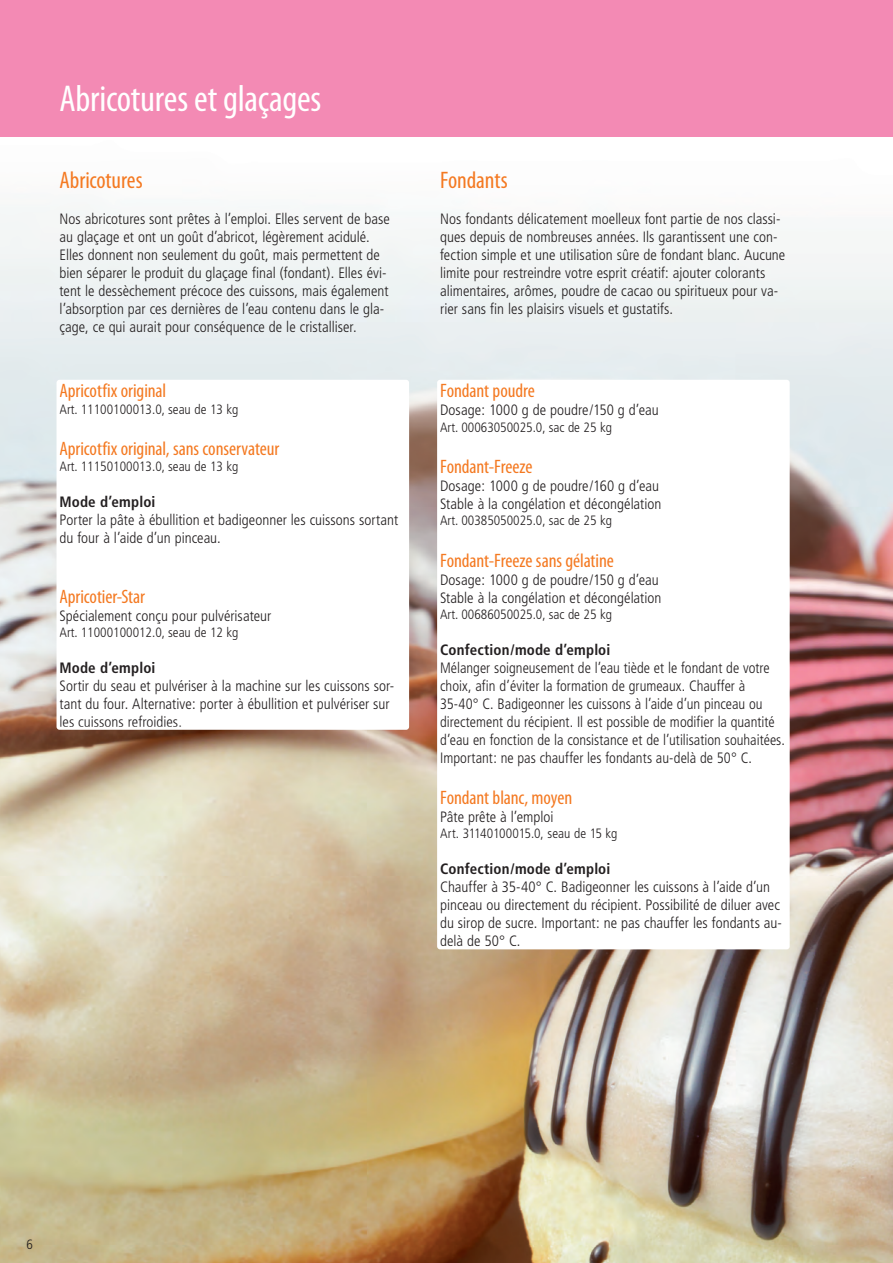
<style>
.page{position:relative;width:893px;height:1263px;background:#fff}
.page>*{position:absolute;margin:0;border:0;box-sizing:border-box;transform-origin:0 0}
.t1{font:condensed 37.5px "Myriad Pro";letter-spacing:-.01em;color:#fff}
.t2{font:condensed 24px "Myriad Pro";letter-spacing:-.005em;color:#f47921}
.t3{font:condensed 19.5px "Myriad Pro";letter-spacing:-.005em;color:#f47921}
.t4{font:300 condensed 15px/18px "Frutiger";color:#231f20}
.t5{font:700 condensed 15px "Frutiger";letter-spacing:.01em;color:#231f20}
.t6{font:300 condensed 13.5px "Frutiger";color:#231f20}
</style>
<div class="page">
<img style="left:0;top:207px;width:893px;height:1056px">
<div style="left:0;top:0;width:893px;height:136px;background:#f38ab4"></div>
<div style="left:58px;top:381px;width:350px;height:347px;background:#fff;border-radius:2px"></div>
<div style="left:57px;top:380px;width:352px;height:350px;border:3px solid #fff;border-radius:2px"></div>
<div style="left:439px;top:381px;width:349px;height:567px;background:#fff;border-radius:2px"></div>
<div style="left:437px;top:380px;width:353px;height:569px;border:3px solid #fff;border-radius:2px"></div>
<h1 class="t1" style="left:60px;top:76px;width:263px">Abricotures et glaçages</h1>
<h2 class="t2" style="left:60px;top:166px;width:85px">Abricotures</h2>
<p class="t4" style="left:60px;top:210px;width:332px">Nos abricotures sont prêtes à l’emploi. Elles servent de base au glaçage et ont un goût d’abricot, légèrement acidulé.<br>Elles donnent non seulement du goût, mais permettent de bien séparer le produit du glaçage final (fondant). Elles évi&shy;tent le dessèchement précoce des cuissons, mais également l’absorption par ces dernières de l’eau contenu dans le gla&shy;çage, ce qui aurait pour conséquence de le cristalliser.</p>
<h3 class="t3" style="left:60px;top:379px;width:108px">Apricotfix original</h3>
<p class="t6" style="left:60px;top:401px;width:181px">Art. 11100100013.0, seau de 13 kg</p>
<h3 class="t3" style="left:60px;top:437px;width:221px">Apricotfix original, sans conservateur</h3>
<p class="t6" style="left:60px;top:459px;width:181px">Art. 11150100013.0, seau de 13 kg</p>
<p class="t5" style="left:60px;top:493px;width:97px">Mode d’emploi</p>
<p class="t4" style="left:60px;top:511px;width:340px">Porter la pâte à ébullition et badigeonner les cuissons sortant du four à l’aide d’un pinceau.</p>
<h3 class="t3" style="left:60px;top:584px;width:87px">Apricotier-Star</h3>
<p class="t4" style="left:60px;top:607px;width:213px">Spécialement conçu pour pulvérisateur</p>
<p class="t6" style="left:60px;top:624px;width:181px">Art. 11000100012.0, seau de 12 kg</p>
<p class="t5" style="left:60px;top:659px;width:97px">Mode d’emploi</p>
<p class="t4" style="left:60px;top:677px;width:336px">Sortir du seau et pulvériser à la machine sur les cuissons sor&shy;tant du four. Alternative: porter à ébullition et pulvériser sur les cuissons refroidies.</p>
<h2 class="t2" style="left:440px;top:166px;width:69px">Fondants</h2>
<p class="t4" style="left:440px;top:210px;width:347px">Nos fondants délicatement moelleux font partie de nos classi&shy;ques depuis de nombreuses années. Ils garantissent une con&shy;fection simple et une utilisation sûre de fondant blanc. Aucune limite pour restreindre votre esprit créatif: ajouter colorants alimentaires, arômes, poudre de cacao ou spiritueux pour va&shy;rier sans fin les plaisirs visuels et gustatifs.</p>
<h3 class="t3" style="left:440px;top:379px;width:96px">Fondant poudre</h3>
<p class="t4" style="left:440px;top:401px;width:220px">Dosage: 1000 g de poudre/150 g d’eau</p>
<p class="t6" style="left:440px;top:419px;width:174px">Art. 00063050025.0, sac de 25 kg</p>
<h3 class="t3" style="left:440px;top:455px;width:94px">Fondant-Freeze</h3>
<p class="t4" style="left:440px;top:477px;width:223px">Dosage: 1000 g de poudre/160 g d’eau<br>Stable à la congélation et décongélation</p>
<p class="t6" style="left:440px;top:513px;width:174px">Art. 00385050025.0, sac de 25 kg</p>
<h3 class="t3" style="left:440px;top:548px;width:175px">Fondant-Freeze sans gélatine</h3>
<p class="t4" style="left:440px;top:571px;width:223px">Dosage: 1000 g de poudre/150 g d’eau<br>Stable à la congélation et décongélation</p>
<p class="t6" style="left:440px;top:606px;width:174px">Art. 00686050025.0, sac de 25 kg</p>
<p class="t5" style="left:440px;top:641px;width:172px">Confection/mode d’emploi</p>
<p class="t4" style="left:440px;top:659px;width:346px">Mélanger soigneusement de l’eau tiède et le fondant de votre choix, afin d’éviter la formation de grumeaux. Chauffer à 35-40° C. Badigeonner les cuissons à l’aide d’un pinceau ou directement du récipient. Il est possible de modifier la quantité d’eau en fonction de la consistance et de l’utilisation souhaitées.<br>Important: ne pas chauffer les fondants au-delà de 50° C.</p>
<h3 class="t3" style="left:440px;top:786px;width:134px">Fondant blanc, moyen</h3>
<p class="t4" style="left:440px;top:808px;width:115px">Pâte prête à l’emploi</p>
<p class="t6" style="left:440px;top:826px;width:179px">Art. 31140100015.0, seau de 15 kg</p>
<p class="t5" style="left:440px;top:860px;width:172px">Confection/mode d’emploi</p>
<p class="t4" style="left:440px;top:878px;width:343px">Chauffer à 35-40° C. Badigeonner les cuissons à l’aide d’un pinceau ou directement du récipient. Possibilité de diluer avec du sirop de sucre. Important: ne pas chauffer les fondants au&shy;delà de 50° C.</p>
<p class="t6" style="left:27px;top:1237px;width:8px">6</p>
</div>
